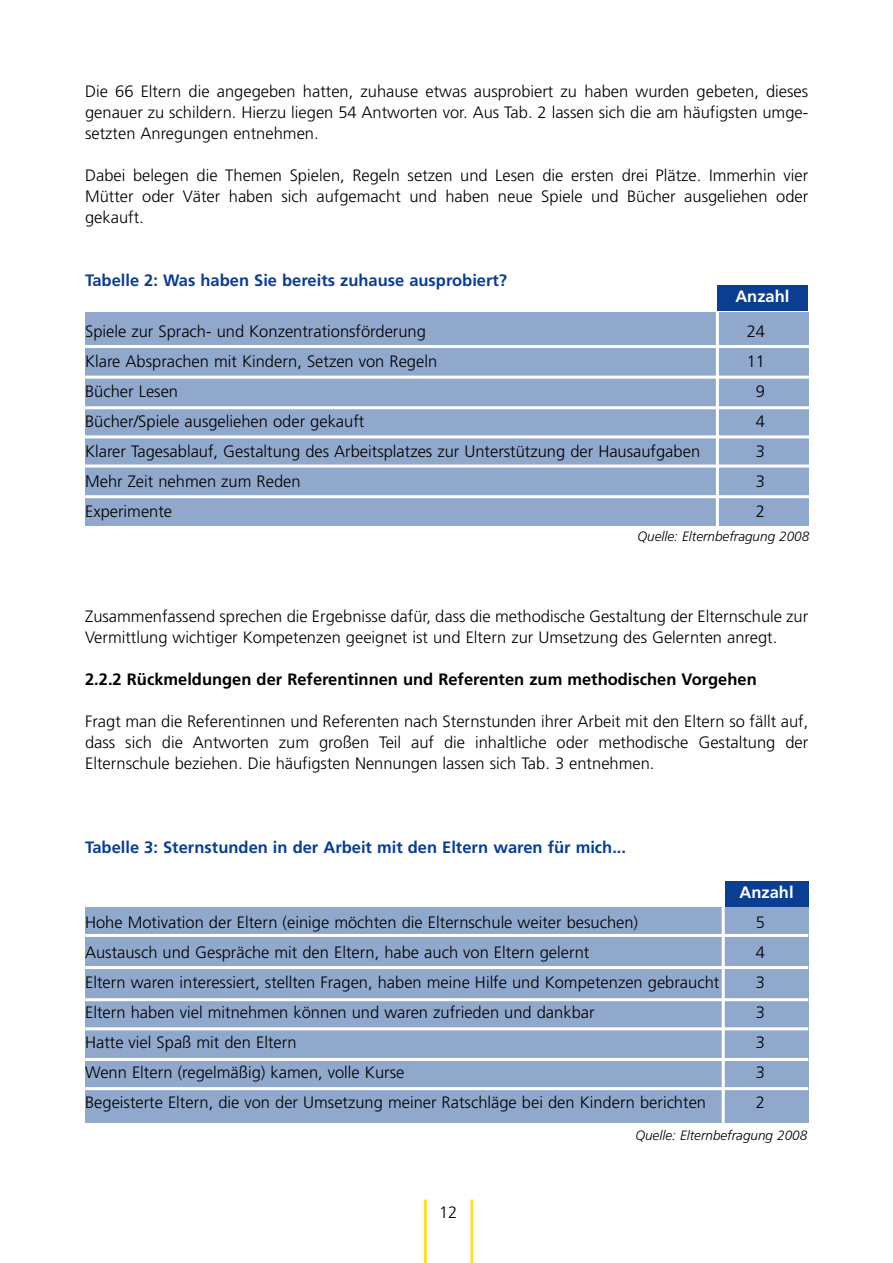
<style>
.page{position:relative;width:893px;height:1263px;background:#fff}
.page>*{position:absolute;margin:0;border:0;box-sizing:border-box;transform-origin:0 0}
.t1{font:300 16.5px/21px "Frutiger";color:#000;text-align:justify}
.t2{font:700 16.5px "Frutiger";color:#0b3d91}
.t3{font:700 16.5px "Frutiger";color:#000}
.t4{font:700 16.5px "Frutiger";color:#fff}
.t5{font:italic 300 13.5px "Frutiger";color:#000}
</style>
<div class="page">
<div style="left:85px;top:312px;width:723px;height:213px;background:#91a8cd"></div>
<div style="left:85px;top:907px;width:723px;height:216px;background:#91a8cd"></div>
<hr style="left:72px;top:345px;width:738px;height:3px;background:#fff">
<hr style="left:72px;top:376px;width:738px;height:3px;background:#fff">
<hr style="left:72px;top:406px;width:738px;height:3px;background:#fff">
<hr style="left:72px;top:435px;width:738px;height:3px;background:#fff">
<hr style="left:72px;top:465px;width:738px;height:3px;background:#fff">
<hr style="left:72px;top:495px;width:738px;height:3px;background:#fff">
<hr style="left:716px;top:296px;width:2px;height:238px;background:#fff">
<hr style="left:721px;top:859px;width:3px;height:332px;background:#fff">
<div style="left:717px;top:285px;width:90px;height:25px;background:#0b3d91"></div>
<div style="left:724px;top:881px;width:84px;height:26px;background:#0b3d91"></div>
<hr style="left:85px;top:934px;width:723px;height:3px;background:#fff">
<hr style="left:85px;top:966px;width:723px;height:3px;background:#fff">
<hr style="left:85px;top:998px;width:723px;height:3px;background:#fff">
<hr style="left:85px;top:1027px;width:723px;height:3px;background:#fff">
<hr style="left:85px;top:1058px;width:723px;height:3px;background:#fff">
<hr style="left:85px;top:1087px;width:723px;height:3px;background:#fff">
<hr style="left:424px;top:1200px;width:3px;height:63px;background:#fede3a">
<hr style="left:470px;top:1200px;width:3px;height:63px;background:#fede3a">
<p class="t1" style="left:85px;top:82px;width:724px">Die 66 Eltern die angegeben hatten, zuhause etwas ausprobiert zu haben wurden gebeten, dieses genauer zu schildern. Hierzu liegen 54 Antworten vor. Aus Tab. 2 lassen sich die am häufigsten umge&shy;setzten Anregungen entnehmen.</p>
<p class="t1" style="left:85px;top:166px;width:724px">Dabei belegen die Themen Spielen, Regeln setzen und Lesen die ersten drei Plätze. Immerhin vier Mütter oder Väter haben sich aufgemacht und haben neue Spiele und Bücher ausgeliehen oder gekauft.</p>
<p class="t2" style="left:85px;top:274px;width:423px">Tabelle 2: Was haben Sie bereits zuhause ausprobiert?</p>
<p class="t1" style="left:85px;top:322px;width:342px">Spiele zur Sprach- und Konzentrationsförderung</p>
<p class="t1" style="left:746px;top:322px;width:20px">24</p>
<p class="t1" style="left:85px;top:352px;width:353px">Klare Absprachen mit Kindern, Setzen von Regeln</p>
<p class="t1" style="left:746px;top:352px;width:20px">11</p>
<p class="t1" style="left:85px;top:382px;width:95px">Bücher Lesen</p>
<p class="t1" style="left:756px;top:382px;width:11px">9</p>
<p class="t1" style="left:85px;top:412px;width:281px">Bücher/Spiele ausgeliehen oder gekauft</p>
<p class="t1" style="left:756px;top:412px;width:11px">4</p>
<p class="t1" style="left:85px;top:442px;width:616px">Klarer Tagesablauf, Gestaltung des Arbeitsplatzes zur Unterstützung der Hausaufgaben</p>
<p class="t1" style="left:756px;top:442px;width:11px">3</p>
<p class="t1" style="left:85px;top:472px;width:217px">Mehr Zeit nehmen zum Reden</p>
<p class="t1" style="left:756px;top:472px;width:11px">3</p>
<p class="t1" style="left:85px;top:502px;width:89px">Experimente</p>
<p class="t1" style="left:756px;top:502px;width:11px">2</p>
<p class="t4" style="left:735px;top:290px;width:56px">Anzahl</p>
<p class="t5" style="left:637px;top:531px;width:173px">Quelle: Elternbefragung 2008</p>
<p class="t1" style="left:85px;top:607px;width:724px">Zusammenfassend sprechen die Ergebnisse dafür, dass die methodische Gestaltung der Elternschule zur<br>Vermittlung wichtiger Kompetenzen geeignet ist und Eltern zur Umsetzung des Gelernten anregt.</p>
<p class="t3" style="left:85px;top:673px;width:673px">2.2.2 Rückmeldungen der Referentinnen und Referenten zum methodischen Vorgehen</p>
<p class="t1" style="left:85px;top:712px;width:724px">Fragt man die Referentinnen und Referenten nach Sternstunden ihrer Arbeit mit den Eltern so fällt auf, dass sich die Antworten zum großen Teil auf die inhaltliche oder methodische Gestaltung der Elternschule beziehen. Die häufigsten Nennungen lassen sich Tab. 3 entnehmen.</p>
<p class="t2" style="left:85px;top:841px;width:542px">Tabelle 3: Sternstunden in der Arbeit mit den Eltern waren für mich...</p>
<p class="t4" style="left:739px;top:886px;width:56px">Anzahl</p>
<p class="t1" style="left:85px;top:913px;width:554px">Hohe Motivation der Eltern (einige möchten die Elternschule weiter besuchen)</p>
<p class="t1" style="left:756px;top:913px;width:11px">5</p>
<p class="t1" style="left:85px;top:943px;width:506px">Austausch und Gespräche mit den Eltern, habe auch von Eltern gelernt</p>
<p class="t1" style="left:756px;top:943px;width:11px">4</p>
<p class="t1" style="left:85px;top:973px;width:635px">Eltern waren interessiert, stellten Fragen, haben meine Hilfe und Kompetenzen gebraucht</p>
<p class="t1" style="left:756px;top:973px;width:11px">3</p>
<p class="t1" style="left:85px;top:1003px;width:511px">Eltern haben viel mitnehmen können und waren zufrieden und dankbar</p>
<p class="t1" style="left:756px;top:1003px;width:11px">3</p>
<p class="t1" style="left:85px;top:1033px;width:213px">Hatte viel Spaß mit den Eltern</p>
<p class="t1" style="left:756px;top:1033px;width:11px">3</p>
<p class="t1" style="left:85px;top:1063px;width:321px">Wenn Eltern (regelmäßig) kamen, volle Kurse</p>
<p class="t1" style="left:756px;top:1063px;width:11px">3</p>
<p class="t1" style="left:85px;top:1093px;width:622px">Begeisterte Eltern, die von der Umsetzung meiner Ratschläge bei den Kindern berichten</p>
<p class="t1" style="left:756px;top:1093px;width:11px">2</p>
<p class="t1" style="left:439px;top:1203px;width:20px">12</p>
<p class="t5" style="left:635px;top:1130px;width:173px">Quelle: Elternbefragung 2008</p>
</div>
